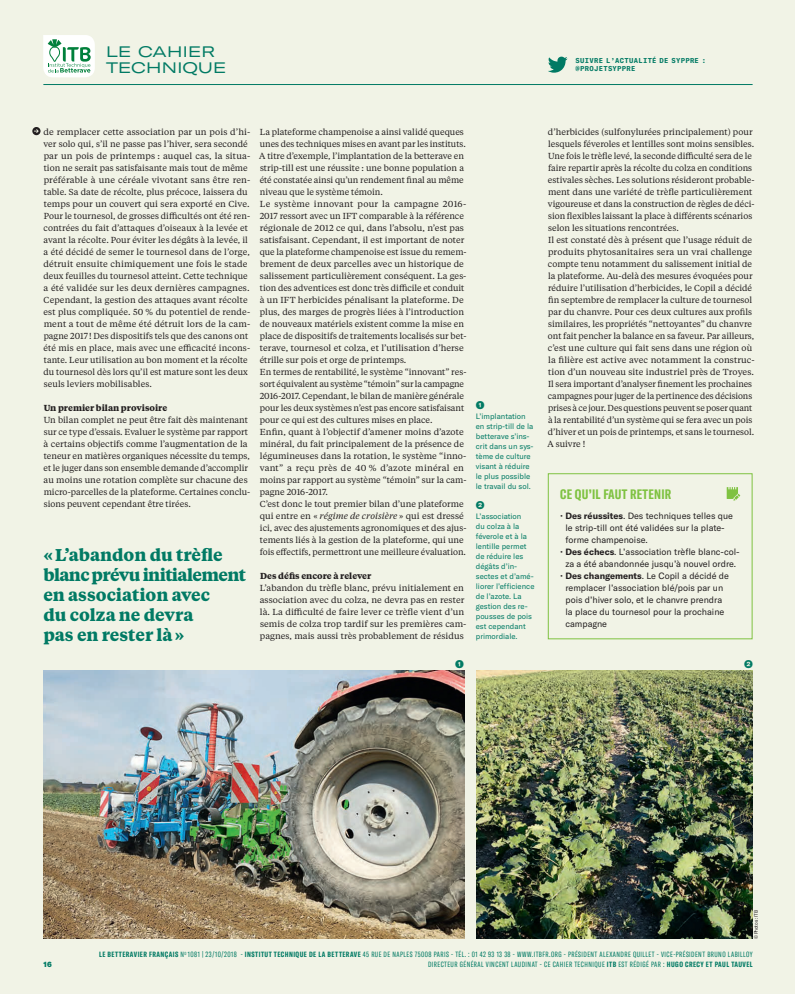
<style>
.page{position:relative;width:796px;height:994px;background:#fff}
.page>*{position:absolute;margin:0;border:0;box-sizing:border-box;transform-origin:0 0}
.t1{font:700 17px/20px "Tiempos Text";color:#017a64}
.t2{font:expanded 15px/16px "GT America";letter-spacing:.02em;color:#017a64}
.t3{font:700 extra-condensed 13.5px "GT America";letter-spacing:.02em;color:#7fc241}
.t4{font:700 11px "GT America";color:#017a64}
.t5{font:9px/12px "GT America";color:#231f20}
.t6{font:8.7px/12px "Tiempos Text";color:#231f20}
.t7{font:700 8.7px "Tiempos Text";color:#231f20}
.t8{font:7.8px/10px "GT America";color:#017a64}
.t9{font:extra-condensed 7.5px/10px "GT America";letter-spacing:.06em;color:#017a64;text-align:right}
.t10{font:900 7.5px "GT America";color:#017a64}
.t11{font:700 7px/8px "GT America Mono";letter-spacing:.04em;color:#017a64}
.t12{font:5px "GT America";letter-spacing:-.025em;color:#231f20;scale:.95 1}
.s1{font-style:italic}
.s2{font-weight:700}
</style>
<div class="page">
<div style="left:0;top:0;width:795px;height:994px;background:#f1f3e6"></div>
<hr style="left:43px;top:84px;width:709px;height:1px;background:#017a64">
<svg style="left:43px;top:35px;width:52px;height:42px;background:#cde6d8"></svg>
<svg style="left:32px;top:127px;width:9px;height:8px"></svg>
<img style="left:43px;top:670px;width:421px;height:268px">
<img style="left:476px;top:670px;width:276px;height:268px">
<svg style="left:726px;top:487px;width:14px;height:14px"></svg>
<div style="left:547px;top:473px;width:205px;height:166px;border:1px solid #7fc241"></div>
<svg style="left:548px;top:57px;width:19px;height:16px"></svg>
<h2 class="t2" style="left:106px;top:44px;width:122px">LE CAHIER<br>TECHNIQUE</h2>
<p class="t11" style="left:575px;top:56px;width:132px">SUIVRE L’ACTUALITÉ DE SYPPRE : @PROJETSYPPRE</p>
<p class="t6" style="left:44px;top:126px;width:208px">de remplacer cette association par un pois d’hi&shy;ver solo qui, s’il ne passe pas l’hiver, sera secondé par un pois de printemps : auquel cas, la situa&shy;tion ne serait pas satisfaisante mais tout de même préférable à une céréale vivotant sans être ren&shy;table. Sa date de récolte, plus précoce, laissera du temps pour un couvert qui sera exporté en Cive.<br>Pour le tournesol, de grosses difficultés ont été ren&shy;contrées du fait d’attaques d’oiseaux à la levée et avant la récolte. Pour éviter les dégâts à la levée, il a été décidé de semer le tournesol dans de l’orge, détruit ensuite chimiquement une fois le stade deux feuilles du tournesol atteint. Cette technique a été validée sur les deux dernières campagnes.<br>Cependant, la gestion des attaques avant récolte est plus compliquée. 50 % du potentiel de rende&shy;ment a tout de même été détruit lors de la cam&shy;pagne 2017 ! Des dispositifs tels que des canons ont été mis en place, mais avec une efficacité incons&shy;tante. Leur utilisation au bon moment et la récolte du tournesol dès lors qu’il est mature sont les deux seuls leviers mobilisables.</p>
<p class="t7" style="left:44px;top:404px;width:125px">Un premier bilan provisoire</p>
<p class="t6" style="left:44px;top:414px;width:208px">Un bilan complet ne peut être fait dès maintenant sur ce type d’essais. Evaluer le système par rapport à certains objectifs comme l’augmentation de la teneur en matières organiques nécessite du temps, et le juger dans son ensemble demande d’accomplir au moins une rotation complète sur chacune des micro-parcelles de la plateforme. Certaines conclu&shy;sions peuvent cependant être tirées.</p>
<h1 class="t1" style="left:43px;top:546px;width:204px">« L’abandon du trèfle blanc prévu initialement en association avec<br>du colza ne devra<br>pas en rester là »</h1>
<p class="t6" style="left:259px;top:126px;width:209px">La plateforme champenoise a ainsi validé queques unes des techniques mises en avant par les instituts.<br>A titre d’exemple, l’implantation de la betterave en strip-till est une réussite : une bonne population a été constatée ainsi qu’un rendement final au même niveau que le système témoin.<br>Le système innovant pour la campagne 2016- 2017 ressort avec un IFT comparable à la référence régionale de 2012 ce qui, dans l’absolu, n’est pas satisfaisant. Cependant, il est important de noter que la plateforme champenoise est issue du remem&shy;brement de deux parcelles avec un historique de salissement particulièrement conséquent. La ges&shy;tion des adventices est donc très difficile et conduit à un IFT herbicides pénalisant la plateforme. De plus, des marges de progrès liées à l’introduction de nouveaux matériels existent comme la mise en place de dispositifs de traitements localisés sur bet&shy;terave, tournesol et colza, et l’utilisation d’herse étrille sur pois et orge de printemps.<br>En termes de rentabilité, le système “innovant” res&shy;sort équivalent au système “témoin” sur la campagne 2016-2017. Cependant, le bilan de manière générale pour les deux systèmes n’est pas encore satisfaisant pour ce qui est des cultures mises en place.<br>Enfin, quant à l’objectif d’amener moins d’azote minéral, du fait principalement de la présence de légumineuses dans la rotation, le système “inno&shy;vant” a reçu près de 40 % d’azote minéral en moins par rapport au système “témoin” sur la cam&shy;pagne 2016-2017.<br>C’est donc le tout premier bilan d’une plateforme qui entre en « <span class="s1">régime de croisière</span> » qui est dressé ici, avec des ajustements agronomiques et des ajus&shy;tements liés à la gestion de la plateforme, qui une fois effectifs, permettront une meilleure évaluation.</p>
<p class="t7" style="left:260px;top:572px;width:113px">Des défis encore à relever</p>
<p class="t6" style="left:260px;top:582px;width:208px">L’abandon du trèfle blanc, prévu initialement en association avec du colza, ne devra pas en rester là. La difficulté de faire lever ce trèfle vient d’un semis de colza trop tardif sur les premières cam&shy;pagnes, mais aussi très probablement de résidus</p>
<p class="t4" style="left:475px;top:401px;width:10px">❶</p>
<p class="t8" style="left:475px;top:412px;width:59px">L’implantation en strip-till de la betterave s’ins&shy;crit dans un sys&shy;tème de culture visant à réduire le plus possible le travail du sol.</p>
<p class="t4" style="left:475px;top:501px;width:10px">❷</p>
<p class="t8" style="left:475px;top:512px;width:60px">L’association<br>du colza à la féverole et à la lentille permet de réduire les dégâts d’in&shy;sectes et d’amé&shy;liorer l’efficience de l’azote. La gestion des re&shy;pousses de pois est cependant primordiale.</p>
<p class="t6" style="left:547px;top:126px;width:209px">d’herbicides (sulfonylurées principalement) pour lesquels féveroles et lentilles sont moins sensibles.<br>Une fois le trèfle levé, la seconde difficulté sera de le faire repartir après la récolte du colza en conditions estivales sèches. Les solutions résideront probable&shy;ment dans une variété de trèfle particulièrement vigoureuse et dans la construction de règles de déci&shy;sion flexibles laissant la place à différents scénarios selon les situations rencontrées.<br>Il est constaté dès à présent que l’usage réduit de produits phytosanitaires sera un vrai challenge compte tenu notamment du salissement initial de la plateforme. Au-delà des mesures évoquées pour réduire l’utilisation d’herbicides, le Copil a décidé fin septembre de remplacer la culture de tournesol par du chanvre. Pour ces deux cultures aux profils similaires, les propriétés “nettoyantes” du chanvre ont fait pencher la balance en sa faveur. Par ailleurs, c’est une culture qui fait sens dans une région où la filière est active avec notamment la construc&shy;tion d’un nouveau site industriel près de Troyes.<br>Il sera important d’analyser finement les prochaines campagnes pour juger de la pertinence des décisions prises à ce jour. Des questions peuvent se poser quant à la rentabilité d’un système qui se fera avec un pois d’hiver et un pois de printemps, et sans le tournesol.<br>A suivre !</p>
<h3 class="t3" style="left:560px;top:487px;width:113px">CE QU’IL FAUT RETENIR</h3>
<p class="t5" style="left:565px;top:510px;width:169px;text-indent:-5px">• <span class="s2">Des réussites</span>. Des techniques telles que le strip-till ont été validées sur la plate&shy;forme champenoise.</p>
<p class="t5" style="left:560px;top:546px;width:181px;text-align:center">• <span class="s2">Des échecs</span>. L’association trèfle blanc-col&shy;za a été abandonnée jusqu’à nouvel ordre.</p>
<p class="t5" style="left:565px;top:570px;width:165px;text-indent:-5px">• <span class="s2">Des changements</span>. Le Copil a décidé de remplacer l’association blé/pois par un pois d’hiver solo, et le chanvre prendra la place du tournesol pour la prochaine campagne</p>
<p class="t4" style="left:455px;top:660px;width:10px">❶</p>
<p class="t4" style="left:743px;top:660px;width:10px">❷</p>
<p class="t12" style="left:753px;top:939px;width:32px;rotate:-90deg">© Photos : ITB</p>
<p class="t10" style="left:43px;top:960px;width:10px">16</p>
<p class="t9" style="left:99px;top:949px;width:654px"><span class="s2">LE BETTERAVIER FRANÇAIS</span> N<sup>O</sup> 1081 | 23/10/2018 - <span class="s2">INSTITUT TECHNIQUE DE LA BETTERAVE</span> 45 RUE DE NAPLES 75008 PARIS - TÉL. : 01 42 93 13 38 - WWW.ITBFR.ORG - PRÉSIDENT ALEXANDRE QUILLET - VICE-PRÉSIDENT BRUNO LABILLOY<br>DIRECTEUR GÉNÉRAL VINCENT LAUDINAT - CE CAHIER TECHNIQUE <span class="s2">ITB</span> EST RÉDIGÉ PAR : <span class="s2">HUgO CRECY ET PAUL TAUVEL</span></p>
</div>
